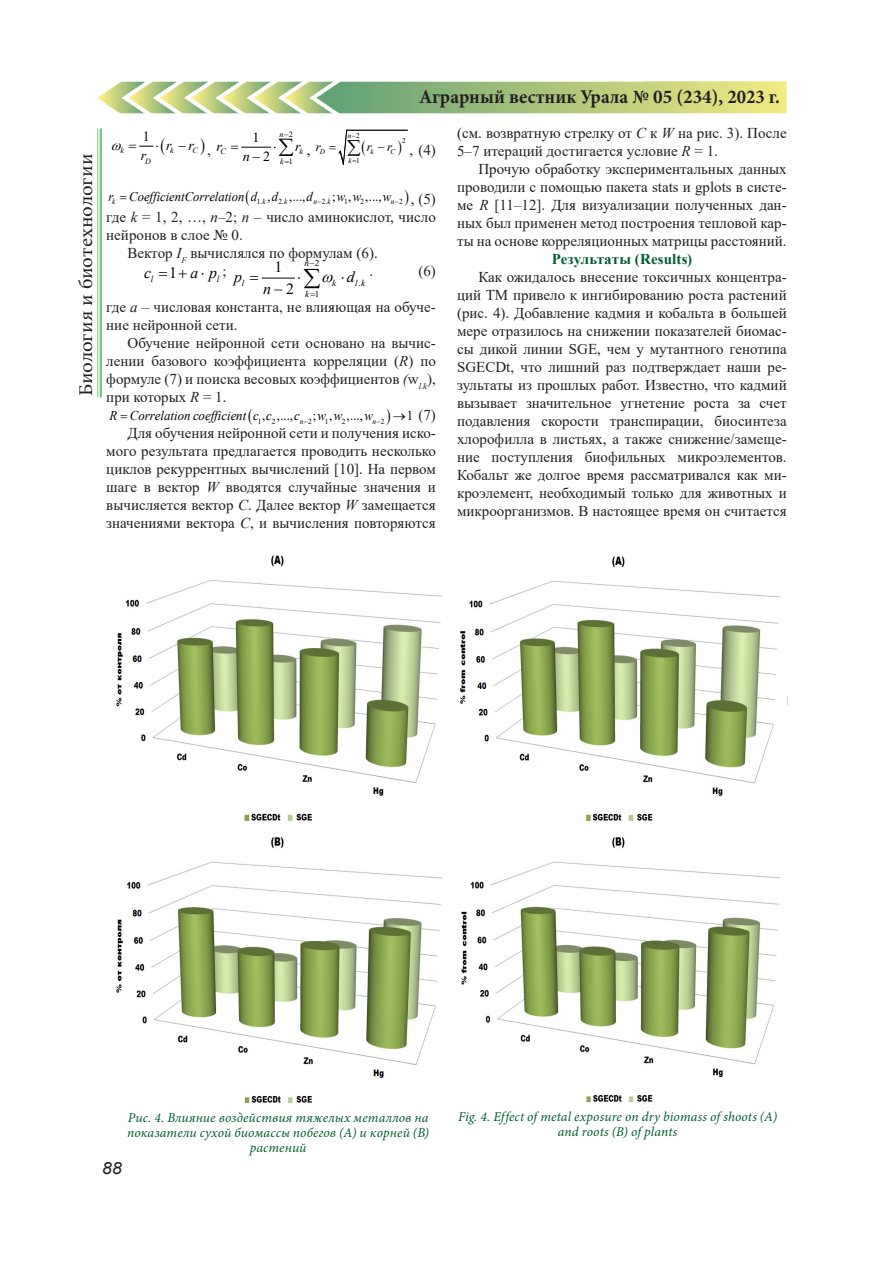
<style>
.page{position:relative;width:893px;height:1263px;background:#fff}
.page>*{position:absolute;margin:0;border:0;box-sizing:border-box;transform-origin:0 0}
.t1{font:700 19.5px "Minion Pro";color:#231f20;scale:.96 1}
.t2{font:19.5px "Minion Pro";letter-spacing:-.01em;color:#231f20;scale:1.08 1}
.t3{font:italic 16.8px "Arial";color:#231f20;scale:1.08 1}
.t4{font:italic 15.9px "Times New Roman";color:#000}
.t5{font:15.9px "Times New Roman";color:#000}
.t6{font:italic 15.45px "Times New Roman";color:#000}
.t7{font:15.45px "Times New Roman";color:#000}
.t8{font:15px/18px "Times New Roman";color:#231f20;text-align:justify}
.t9{font:700 15px "Times New Roman";letter-spacing:.005em;color:#025b30}
.t10{font:italic 13.95px "Times New Roman";color:#000}
.t11{font:13.95px "Times New Roman";color:#000}
.t12{font:italic 13.5px/15px "Minion Pro";letter-spacing:.01em;color:#025b30;text-align:center}
.t13{font:italic 13.35px "Times New Roman";color:#000;scale:.96 1}
.t14{font:13.35px "Times New Roman";color:#000;scale:.96 1}
.t15{font:italic 13.2px "Times New Roman";color:#000;scale:.95 1}
.t16{font:13.2px "Times New Roman";color:#000;scale:.95 1}
.t17{font:italic 12.75px "Times New Roman";color:#000}
.t18{font:italic 9.15px "Times New Roman";color:#000}
.t19{font:italic 9px "Times New Roman";color:#000}
.t20{font:9px "Times New Roman";color:#000}
.t21{font:italic 8.1px "Times New Roman";color:#000}
.t22{font:8.1px "Times New Roman";color:#000}
.t23{font:7.65px "Times New Roman";color:#000;scale:.95 1}
.t24{font:7.65px "Times New Roman";color:#000;scale:.96 1}
.t25{font:italic 7.65px "Times New Roman";color:#000;scale:.95 1}
.t26{font:italic 7.65px "Times New Roman";color:#000;scale:.96 1}
.t27{font:italic 7.35px "Times New Roman";color:#000}
.t28{font:7.35px "Times New Roman";color:#000}
.s1{font-style:normal}
.s2{color:#000}
.s3{font-style:italic}
.s4{font-style:normal;font-size:15px;color:#231f20}
</style>
<div class="page">
<hr style="left:100px;top:128px;width:2px;height:269px;background:#40ae49">
<hr style="left:97px;top:128px;width:1px;height:269px;background:#40ae49">
<img style="left:98px;top:81px;width:689px;height:32px">
<hr style="left:262px;top:278px;width:32px;height:1px;background:#000">
<img style="left:116px;top:555px;width:326px;height:548px">
<img style="left:460px;top:556px;width:320px;height:547px">
<svg style="left:139px;top:145px;width:15px;height:2px"></svg>
<svg style="left:241px;top:146px;width:31px;height:2px"></svg>
<svg style="left:338px;top:129px;width:69px;height:36px"></svg>
<h1 class="t2" style="left:73px;top:396px;width:226px;rotate:-90deg">Биология и биотехнологии</h1>
<h1 class="t1" style="left:419px;top:83px;width:377px">Аграрный вестник Урала № 05 (234), 2023 г.</h1>
<p class="t21" style="left:280px;top:128px;width:15px">n−<span class="s1">2</span></p>
<p class="t22" style="left:289px;top:155px;width:6px">1</p>
<p class="t11" style="left:143px;top:126px;width:8px">1</p>
<p class="t11" style="left:253px;top:127px;width:9px">1</p>
<p class="t27" style="left:348px;top:131px;width:13px">n−<span class="s1">2</span></p>
<p class="t8" style="left:253px;top:140px;width:59px"><span class="s2">−</span> <span class="s2">∑</span>,</p>
<p class="t28" style="left:402px;top:136px;width:5px">2</p>
<p class="t10" style="left:166px;top:135px;width:29px">r r</p>
<p class="t17" style="left:316px;top:138px;width:6px">r</p>
<p class="t17" style="left:367px;top:138px;width:27px">r r</p>
<p class="t8" style="left:409px;top:140px;width:28px">, (4)</p>
<p class="t10" style="left:216px;top:136px;width:7px">r</p>
<p class="t10" style="left:295px;top:136px;width:7px">r</p>
<p class="t10" style="left:243px;top:147px;width:9px">n</p>
<p class="t21" style="left:120px;top:145px;width:5px">k</p>
<p class="t21" style="left:170px;top:145px;width:5px">k</p>
<p class="t21" style="left:192px;top:145px;width:7px">C</p>
<p class="t21" style="left:145px;top:156px;width:7px">D</p>
<p class="t21" style="left:220px;top:146px;width:7px">C</p>
<p class="t21" style="left:299px;top:146px;width:5px">k</p>
<p class="t21" style="left:280px;top:156px;width:5px">k</p>
<p class="t27" style="left:320px;top:147px;width:7px">D</p>
<p class="t27" style="left:370px;top:147px;width:5px">k</p>
<p class="t27" style="left:390px;top:147px;width:6px">C</p>
<p class="t27" style="left:349px;top:156px;width:5px">k</p>
<p class="t11" style="left:263px;top:147px;width:9px">2</p>
<p class="t10" style="left:141px;top:146px;width:7px">r</p>
<p class="t8" style="left:207px;top:140px;width:5px">,</p>
<p class="t28" style="left:356px;top:155px;width:5px">1</p>
<p class="t15" style="left:109px;top:187px;width:180px">r CoefficientCorrelation d d</p>
<p class="t15" style="left:337px;top:187px;width:27px">w w</p>
<p class="t8" style="left:395px;top:189px;width:43px"><span class="s2">−</span> , (5)</p>
<p class="t8" style="left:106px;top:207px;width:331px">где <span class="s3">k</span> = 1, 2, …, <span class="s3">n</span>–2; <span class="s3">n</span> – число аминокислот, число</p>
<p class="t8" style="left:106px;top:225px;width:138px">нейронов в слое № 0.</p>
<p class="t8" style="left:128px;top:243px;width:252px">Вектор <span class="s3">I</span><sub>F</sub> вычислялся по формулам (6).</p>
<p class="t5" style="left:169px;top:261px;width:9px">1</p>
<p class="t18" style="left:151px;top:273px;width:4px">l</p>
<p class="t18" style="left:217px;top:273px;width:4px">l</p>
<p class="t16" style="left:267px;top:187px;width:5px">,</p>
<p class="t16" style="left:289px;top:187px;width:27px">,...,<span class="s3">d</span></p>
<p class="t16" style="left:332px;top:187px;width:64px">; , ,..., <span class="s3">w</span></p>
<p class="t25" style="left:112px;top:196px;width:5px">k</p>
<p class="t25" style="left:262px;top:196px;width:5px">k</p>
<p class="t25" style="left:327px;top:196px;width:5px">k</p>
<p class="t25" style="left:391px;top:196px;width:5px">n</p>
<p class="t23" style="left:257px;top:196px;width:34px">1. 2.<span class="s3">k</span></p>
<p class="t23" style="left:313px;top:196px;width:37px"><span class="s3">n</span>−2. 1</p>
<p class="t23" style="left:361px;top:196px;width:5px">2</p>
<p class="t23" style="left:399px;top:196px;width:5px">2</p>
<p class="t19" style="left:304px;top:257px;width:16px">n−<span class="s1">2</span></p>
<p class="t7" style="left:274px;top:256px;width:9px">1</p>
<p class="t6" style="left:263px;top:278px;width:59px">n− ∑</p>
<p class="t8" style="left:370px;top:261px;width:5px">.</p>
<p class="t8" style="left:418px;top:261px;width:19px">(6)</p>
<p class="t8" style="left:106px;top:297px;width:331px">где <span class="s3">a</span> – числовая константа, не влияющая на обуче&shy;ние нейронной сети.</p>
<p class="t8" style="left:106px;top:333px;width:331px;text-indent:21px">Обучение нейронной сети основано на вычис&shy;лении базового коэффициента корреляции (<span class="s3">R</span>) по формуле (7) и поиска весовых коэффициентов <span class="s3">(</span>w<sub>l.k</sub>), при которых <span class="s3">R</span> = 1.</p>
<p class="t24" style="left:258px;top:416px;width:5px">1</p>
<p class="t24" style="left:272px;top:416px;width:5px">2</p>
<p class="t26" style="left:300px;top:416px;width:14px">n−<span class="s1">2</span></p>
<p class="t24" style="left:325px;top:416px;width:5px">1</p>
<p class="t24" style="left:342px;top:416px;width:5px">2</p>
<p class="t24" style="left:381px;top:416px;width:5px">2</p>
<p class="t4" style="left:144px;top:262px;width:8px">c</p>
<p class="t4" style="left:190px;top:262px;width:38px">ap⋅ <span class="s4">;</span></p>
<p class="t6" style="left:234px;top:266px;width:9px">p</p>
<p class="t6" style="left:341px;top:266px;width:16px">⋅d</p>
<p class="t19" style="left:242px;top:277px;width:4px">l</p>
<p class="t19" style="left:332px;top:277px;width:6px">k</p>
<p class="t19" style="left:355px;top:277px;width:11px">l k</p>
<p class="t19" style="left:305px;top:287px;width:6px">k</p>
<p class="t7" style="left:286px;top:278px;width:9px">2</p>
<p class="t20" style="left:359px;top:277px;width:4px">.</p>
<p class="t20" style="left:315px;top:287px;width:6px">1</p>
<p class="t8" style="left:106px;top:405px;width:331px;text-align:right"><span class="s2">−</span> <span class="s2">→</span> (7)<br>Для обучения нейронной сети и получения иско&shy;мого результата предлагается проводить несколько циклов рекуррентных вычислений [10]. На первом шаге в вектор <span class="s3">W</span> вводятся случайные значения и вычисляется вектор <span class="s3">С</span>. Далее вектор <span class="s3">W</span> замещается значениями вектора <span class="s3">С</span>, и вычисления повторяются</p>
<p class="t13" style="left:110px;top:407px;width:171px">R Correlation coefficient c c</p>
<p class="t13" style="left:318px;top:407px;width:27px">w w</p>
<p class="t14" style="left:262px;top:407px;width:41px">, ,...,<span class="s3">c</span></p>
<p class="t14" style="left:313px;top:407px;width:64px">; , ,..., <span class="s3">w</span></p>
<p class="t14" style="left:407px;top:407px;width:8px">1</p>
<p class="t26" style="left:372px;top:416px;width:5px">n</p>
<p class="t8" style="left:457px;top:123px;width:331px">(см. возвратную стрелку от <span class="s3">С</span> к <span class="s3">W</span> на рис. 3). После<br>5–7 итераций достигается условие <span class="s3">R</span> = 1.</p>
<p class="t8" style="left:457px;top:159px;width:331px;text-indent:21px">Прочую обработку экспериментальных данных проводили с помощью пакета stats и gplots в систе&shy;ме <span class="s3">R</span> [11–12]. Для визуализации полученных дан&shy;ных был применен метод построения тепловой кар&shy;ты на основе корреляционных матрицы расстояний.</p>
<p class="t9" style="left:552px;top:248px;width:142px">Результаты (Results)</p>
<p class="t8" style="left:457px;top:267px;width:331px;text-indent:21px">Как ожидалось внесение токсичных концентра&shy;ций ТМ привело к ингибированию роста растений (рис. 4). Добавление кадмия и кобальта в большей мере отразилось на снижении показателей биомас&shy;сы дикой линии SGE, чем у мутантного генотипа SGECDt, что лишний раз подтверждает наши ре&shy;зультаты из прошлых работ. Известно, что кадмий вызывает значительное угнетение роста за счет подавления скорости транспирации, биосинтеза хлорофилла в листьях, а также снижение/замеще&shy;ние поступления биофильных микроэлементов.<br>Кобальт же долгое время рассматривался как ми&shy;кроэлемент, необходимый только для животных и микроорганизмов. В настоящее время он считается</p>
<p class="t12" style="left:127px;top:1110px;width:304px">Рис. 4. Влияние воздействия тяжелых металлов на показатели сухой биомассы побегов (А) и корней (В) растений</p>
<p class="t12" style="left:458px;top:1109px;width:321px">Fig. 4. Effect of metal exposure on dry biomass of shoots (A) and roots (B) of plants</p>
<p class="t3" style="left:102px;top:1157px;width:20px">88</p>
</div>
